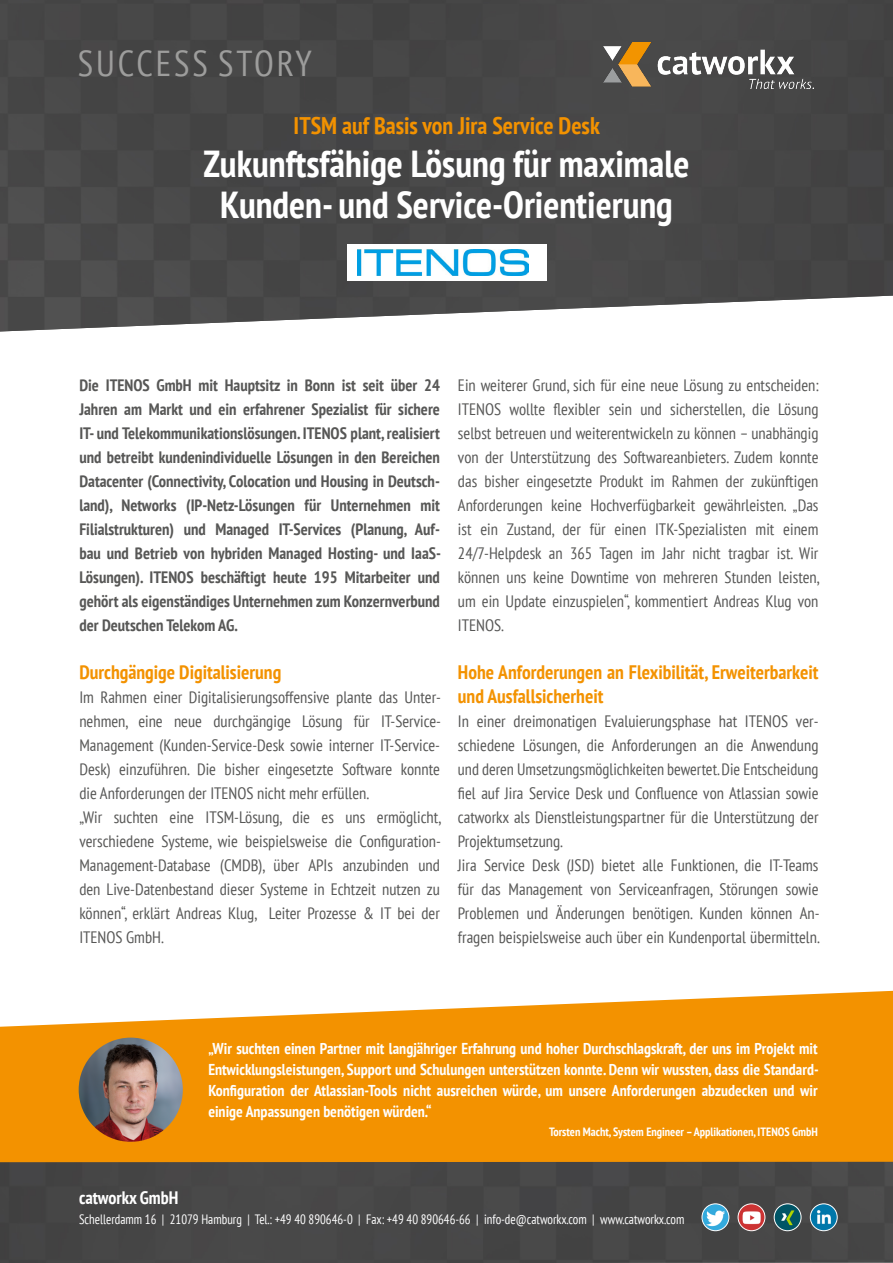
<style>
.page{position:relative;width:893px;height:1263px;background:#fff}
.page>*{position:absolute;margin:0;border:0;box-sizing:border-box;transform-origin:0 0}
.t1{font:700 condensed 37.5px/40.5px "PT Sans";color:#fff;text-align:center}
.t2{font:condensed 36px "PT Sans";letter-spacing:.08em;color:#9d9d9c}
.t3{font:700 condensed 24px "PT Sans";color:#f39200}
.t4{font:700 condensed 19.5px/24px "PT Sans";color:#f39200}
.t5{font:700 condensed 18px "PT Sans";color:#fff}
.t6{font:condensed 16.5px/24px "PT Sans";color:#575756}
.t7{font:700 condensed 16.5px/24px "PT Sans";color:#575756;text-align:justify}
.t8{font:700 condensed 15.75px/21px "PT Sans";color:#fff;text-align:justify}
.t9{font:condensed 13.5px "PT Sans";color:#fff;scale:.95 1}
.t10{font:700 condensed 12px "PT Sans";color:#fff}
</style>
<div class="page">
<img style="left:0;top:0;width:893px;height:331px">
<img style="left:604px;top:43px;width:210px;height:46px">
<div style="left:0;top:1162px;width:893px;height:101px;background:#474647"></div>
<svg style="left:0;top:991px;width:893px;height:171px;background:#f49d1c"></svg>
<div style="left:347px;top:244px;width:199px;height:37px;background:#fff"></div>
<img style="left:358px;top:249px;width:171px;height:26px">
<img style="left:79px;top:1037px;width:104px;height:105px;border-radius:52px">
<img style="left:702px;top:1204px;width:27px;height:27px;border-radius:13px">
<div style="left:702px;top:1203px;width:27px;height:28px;border:1px solid #fff;border-radius:50%"></div>
<img style="left:738px;top:1204px;width:27px;height:27px;border-radius:13px">
<div style="left:738px;top:1203px;width:27px;height:28px;border:1px solid #fff;border-radius:50%"></div>
<img style="left:774px;top:1204px;width:27px;height:27px;border-radius:13px">
<div style="left:774px;top:1203px;width:27px;height:28px;border:1px solid #fff;border-radius:50%"></div>
<img style="left:810px;top:1204px;width:27px;height:27px;border-radius:13px">
<div style="left:810px;top:1203px;width:28px;height:28px;border:1px solid #fff;border-radius:50%"></div>
<h2 class="t2" style="left:78px;top:40px;width:235px">SUCCESS STORY</h2>
<h3 class="t3" style="left:294px;top:109px;width:308px">ITSM auf Basis von Jira Service Desk</h3>
<h1 class="t1" style="left:203px;top:143px;width:487px">Zukunftsfähige Lösung für maximale<br>Kunden- und Service-Orientierung</h1>
<p class="t7" style="left:79px;top:373px;width:363px">Die ITENOS GmbH mit Hauptsitz in Bonn ist seit über 24<br>Jahren am Markt und ein erfahrener Spezialist für sichere IT- und Telekommunikationslösungen. ITENOS plant, realisiert und betreibt kundenindividuelle Lösungen in den Bereichen Datacenter (Connectivity, Colocation und Housing in Deutsch&shy;land), Networks (IP-Netz-Lösungen für Unternehmen mit Filialstrukturen) und Managed IT-Services (Planung, Auf&shy;bau und Betrieb von hybriden Managed Hosting- und IaaS-Lösungen). ITENOS beschäftigt heute 195 Mitarbeiter und gehört als eigenständiges Unternehmen zum Konzernverbund der Deutschen Telekom AG.</p>
<p class="t4" style="left:79px;top:660px;width:203px">Durchgängige Digitalisierung</p>
<p class="t6" style="left:79px;top:685px;width:363px">Im Rahmen einer Digitalisierungsoffensive plante das Unter&shy;nehmen, eine neue durchgängige Lösung für IT-Service-Management (Kunden-Service-Desk sowie interner IT-Service-Desk) einzuführen. Die bisher eingesetzte Software konnte die Anforderungen der ITENOS nicht mehr erfüllen.<br>„Wir suchten eine ITSM-Lösung, die es uns ermöglicht, verschiedene Systeme, wie beispielsweise die Configuration-Management-Database (CMDB), über APIs anzubinden und den Live-Datenbestand dieser Systeme in Echtzeit nutzen zu können“, erklärt Andreas Klug, Leiter Prozesse &amp; IT bei der ITENOS GmbH.</p>
<p class="t6" style="left:458px;top:373px;width:363px;text-align:justify">Ein weiterer Grund, sich für eine neue Lösung zu entscheiden:<br>ITENOS wollte flexibler sein und sicherstellen, die Lösung selbst betreuen und weiterentwickeln zu können – unabhängig von der Unterstützung des Softwareanbieters. Zudem konnte das bisher eingesetzte Produkt im Rahmen der zukünftigen Anforderungen keine Hochverfügbarkeit gewährleisten. „Das ist ein Zustand, der für einen ITK-Spezialisten mit einem 24/7-Helpdesk an 365 Tagen im Jahr nicht tragbar ist. Wir können uns keine Downtime von mehreren Stunden leisten, um ein Update einzuspielen“, kommentiert Andreas Klug von ITENOS.</p>
<p class="t4" style="left:458px;top:660px;width:362px">Hohe Anforderungen an Flexibilität, Erweiterbarkeit und Ausfallsicherheit</p>
<p class="t6" style="left:458px;top:709px;width:363px">In einer dreimonatigen Evaluierungsphase hat ITENOS ver&shy;schiedene Lösungen, die Anforderungen an die Anwendung und deren Umsetzungsmöglichkeiten bewertet. Die Entscheidung fiel auf Jira Service Desk und Confluence von Atlassian sowie catworkx als Dienstleistungspartner für die Unterstützung der Projektumsetzung.<br>Jira Service Desk (JSD) bietet alle Funktionen, die IT-Teams für das Management von Serviceanfragen, Störungen sowie Problemen und Änderungen benötigen. Kunden können An&shy;fragen beispielsweise auch über ein Kundenportal übermitteln.</p>
<p class="t8" style="left:208px;top:1037px;width:612px">„Wir suchten einen Partner mit langjähriger Erfahrung und hoher Durchschlagskraft, der uns im Projekt mit Entwicklungsleistungen, Support und Schulungen unterstützen konnte. Denn wir wussten, dass die Standard-Konfiguration der Atlassian-Tools nicht ausreichen würde, um unsere Anforderungen abzudecken und wir einige Anpassungen benötigen würden.“</p>
<p class="t10" style="left:549px;top:1124px;width:270px">Torsten Macht, System Engineer – Applikationen, ITENOS GmbH</p>
<p class="t5" style="left:79px;top:1186px;width:101px">catworkx GmbH</p>
<p class="t9" style="left:79px;top:1210px;width:639px">Schellerdamm 16 | 21079 Hamburg | Tel.: +49 40 890646-0 | Fax: +49 40 890646-66 | info-de@catworkx.com | www.catworkx.com</p>
</div>
